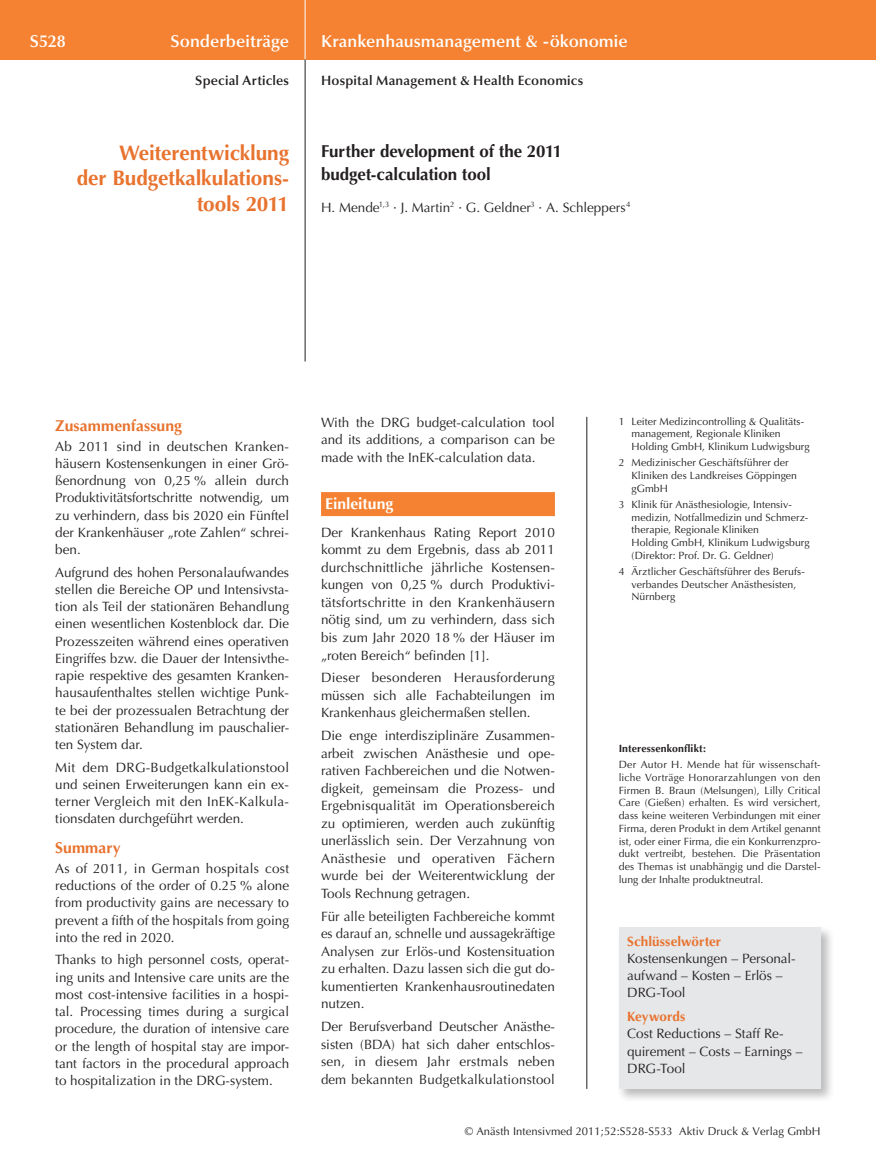
<style>
.page{position:relative;width:876px;height:1174px;background:#fff}
.page>*{position:absolute;margin:0;border:0;box-sizing:border-box;transform-origin:0 0}
.t1{font:700 21px/25.5px "Optima";letter-spacing:-.01em;color:#e8732f;text-align:right}
.t2{font:600 17.25px "Optima";color:#fff}
.t3{font:700 17.25px/22.5px "Optima";letter-spacing:-.005em;color:#231f20}
.t4{font:700 15.75px "Optima";letter-spacing:.005em;color:#e8732f}
.t5{font:700 15.75px "Optima";letter-spacing:-.005em;color:#fff}
.t6{font:13.5px/17.2px "Optima";color:#231f20;text-align:justify}
.t7{font:600 13.5px "Optima";letter-spacing:.015em;color:#231f20}
.t8{font:700 13.5px "Optima";letter-spacing:.005em;color:#e8732f}
.t9{font:11.25px "Optima";letter-spacing:.005em;color:#231f20}
.t10{font:10.5px/12.8px "Optima";letter-spacing:.005em;color:#231f20}
.t11{font:700 10.5px "Optima";letter-spacing:.015em;color:#231f20}
</style>
<div class="page">
<div style="left:0;top:0;width:876px;height:60px;background:#f48232"></div>
<hr style="left:305px;top:0;width:1px;height:60px;background:#fff">
<hr style="left:305px;top:60px;width:1px;height:301px;background:#231f20">
<hr style="left:586px;top:417px;width:1px;height:672px;background:#231f20">
<div style="left:616px;top:925px;width:219px;height:178px;background:#231f20;opacity:.3"></div>
<div style="left:619px;top:927px;width:202px;height:162px;background:#e6e7e9"></div>
<div style="left:321px;top:492px;width:234px;height:24px;background:#f48232"></div>
<p class="t2" style="left:30px;top:31px;width:38px">S528</p>
<p class="t2" style="left:171px;top:31px;width:120px">Sonderbeiträge</p>
<p class="t2" style="left:321px;top:31px;width:308px">Krankenhausmanagement &amp; -ökonomie</p>
<p class="t7" style="left:195px;top:73px;width:95px">Special Articles</p>
<p class="t7" style="left:321px;top:73px;width:264px">Hospital Management &amp; Health Economics</p>
<h1 class="t1" style="left:77px;top:140px;width:214px">Weiterentwicklung<br>der Budgetkalkulations&shy;tools 2011</h1>
<p class="t3" style="left:321px;top:140px;width:243px">Further development of the 2011 budget-calculation tool</p>
<p class="t6" style="left:321px;top:199px;width:311px">H. Mende<sup>1,3</sup> · J. Martin<sup>2</sup> · G. Geldner<sup>3</sup> · A. Schleppers<sup>4</sup></p>
<p class="t4" style="left:55px;top:416px;width:128px">Zusammenfassung</p>
<p class="t6" style="left:55px;top:438px;width:235px">Ab 2011 sind in deutschen Kranken&shy;häusern Kostensenkungen in einer Grö&shy;ßenordnung von 0,25 % allein durch Produktivitätsfortschritte notwendig, um zu verhindern, dass bis 2020 ein Fünftel der Krankenhäuser „rote Zahlen“ schrei&shy;ben.</p>
<p class="t6" style="left:55px;top:563px;width:235px;text-align:left">Aufgrund des hohen Personalaufwandes stellen die Bereiche OP und Intensivsta&shy;tion als Teil der stationären Behandlung einen wesentlichen Kostenblock dar. Die Prozesszeiten während eines operativen Eingriffes bzw. die Dauer der Intensivthe&shy;rapie respektive des gesamten Kranken&shy;hausaufenthaltes stellen wichtige Punk-‑ te bei der prozessualen Betrachtung der stationären Behandlung im pauschalier&shy;ten System dar.</p>
<p class="t6" style="left:55px;top:758px;width:235px">Mit dem DRG-Budgetkalkulationstool und seinen Erweiterungen kann ein ex&shy;terner Vergleich mit den InEK-Kalkula&shy;tionsdaten durchgeführt werden.</p>
<p class="t4" style="left:55px;top:838px;width:67px">Summary</p>
<p class="t6" style="left:55px;top:860px;width:235px">As of 2011, in German hospitals cost reductions of the order of 0.25 % alone from productivity gains are necessary to prevent a fifth of the hospitals from going into the red in 2020.</p>
<p class="t6" style="left:55px;top:951px;width:235px">Thanks to high personnel costs, operat&shy;ing units and Intensive care units are the most cost-intensive facilities in a hospi&shy;tal. Processing times during a surgical procedure, the duration of intensive care or the length of hospital stay are impor&shy;tant factors in the procedural approach to hospitalization in the DRG-system.</p>
<p class="t6" style="left:321px;top:413px;width:235px">With the DRG budget-calculation tool and its additions, a comparison can be made with the InEK-calculation data.</p>
<p class="t5" style="left:325px;top:495px;width:70px">Einleitung</p>
<p class="t6" style="left:321px;top:523px;width:235px">Der Krankenhaus Rating Report 2010 kommt zu dem Ergebnis, dass ab 2011 durchschnittliche jährliche Kostensen&shy;kungen von 0,25 % durch Produktivi&shy;tätsfortschritte in den Krankenhäusern nötig sind, um zu verhindern, dass sich bis zum Jahr 2020 18 % der Häuser im „roten Bereich“ befinden [1].</p>
<p class="t6" style="left:321px;top:669px;width:235px">Dieser besonderen Herausforderung müssen sich alle Fachabteilungen im Krankenhaus gleichermaßen stellen.</p>
<p class="t6" style="left:321px;top:727px;width:235px;text-align:left">Die enge interdisziplinäre Zusammen&shy;arbeit zwischen Anästhesie und ope-‑ rativen Fachbereichen und die Notwen&shy;digkeit, gemeinsam die Prozess- und Ergebnisqualität im Operationsbereich zu optimieren, werden auch zukünftig unerlässlich sein. Der Verzahnung von Anästhesie und operativen Fächern wurde bei der Weiterentwicklung der Tools Rechnung getragen.</p>
<p class="t6" style="left:321px;top:907px;width:235px">Für alle beteiligten Fachbereiche kommt es darauf an, schnelle und aussagekräftige Analysen zur Erlös-und Kostensituation zu erhalten. Dazu lassen sich die gut do&shy;kumentierten Krankenhausroutinedaten nutzen.</p>
<p class="t6" style="left:321px;top:1018px;width:235px;text-align:left">Der Berufsverband Deutscher Anästhe&shy;sisten (BDA) hat sich daher entschlos-‑ sen, in diesem Jahr erstmals neben dem bekannten Budgetkalkulationstool</p>
<p class="t10" style="left:631px;top:415px;width:180px;text-indent:-13px">1 Leiter Medizincontrolling &amp; Qualitäts&shy;management, Regionale Kliniken<br>Holding GmbH, Klinikum Ludwigsburg</p>
<p class="t10" style="left:631px;top:456px;width:167px;text-indent:-13px">2 Medizinischer Geschäftsführer der<br>Kliniken des Landkreises Göppingen gGmbH</p>
<p class="t10" style="left:631px;top:498px;width:180px;text-indent:-13px">3 Klinik für Anästhesiologie, Intensiv&shy;medizin, Notfallmedizin und Schmerz&shy;therapie, Regionale Kliniken<br>Holding GmbH, Klinikum Ludwigsburg (Direktor: Prof. Dr. G. Geldner)</p>
<p class="t10" style="left:631px;top:565px;width:175px;text-indent:-13px">4 Ärztlicher Geschäftsführer des Berufs&shy;verbandes Deutscher Anästhesisten,<br>Nürnberg</p>
<p class="t11" style="left:619px;top:742px;width:89px">Interessenkonflikt:</p>
<p class="t10" style="left:619px;top:758px;width:203px;text-align:justify">Der Autor H. Mende hat für wissenschaft&shy;liche Vorträge Honorarzahlungen von den Firmen B. Braun (Melsungen), Lilly Critical Care (Gießen) erhalten. Es wird versichert, dass keine weiteren Verbindungen mit einer Firma, deren Produkt in dem Artikel genannt ist, oder einer Firma, die ein Konkurrenzpro&shy;dukt vertreibt, bestehen. Die Präsentation des Themas ist unabhängig und die Darstel&shy;lung der Inhalte produktneutral.</p>
<p class="t8" style="left:627px;top:933px;width:95px">Schlüsselwörter</p>
<p class="t6" style="left:627px;top:950px;width:170px;text-align:left">Kostensenkungen – Personal&shy;aufwand – Kosten – Erlös –<br>DRG-Tool</p>
<p class="t8" style="left:627px;top:1008px;width:60px">Keywords</p>
<p class="t6" style="left:627px;top:1025px;width:177px;text-align:left">Cost Reductions – Staff Re&shy;quirement – Costs – Earnings –<br>DRG-Tool</p>
<p class="t9" style="left:465px;top:1125px;width:357px">© Anästh Intensivmed 2011;52:S528-S533 Aktiv Druck &amp; Verlag GmbH</p>
</div>
